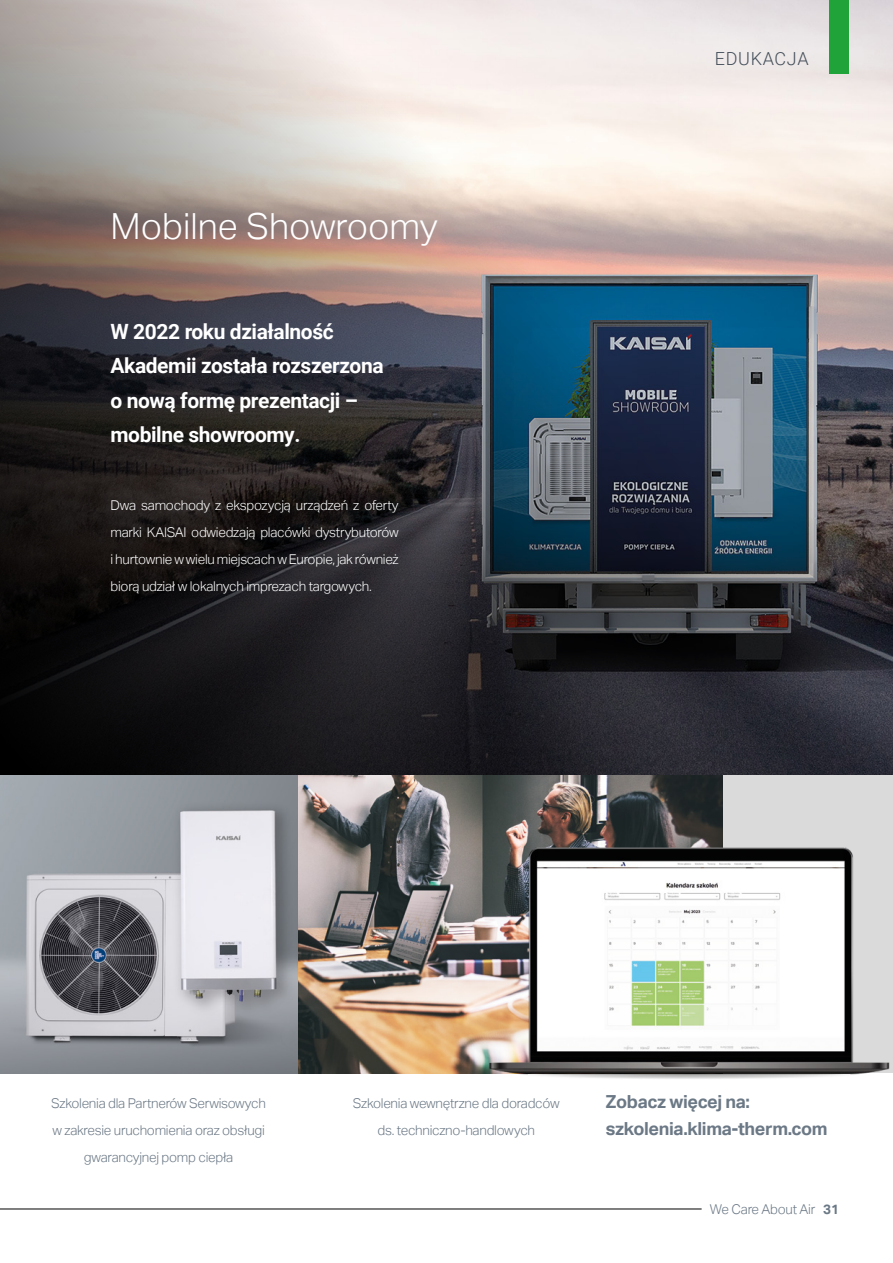
<style>
.page{position:relative;width:893px;height:1263px;background:#fff}
.page>*{position:absolute;margin:0;border:0;box-sizing:border-box;transform-origin:0 0}
.t1{font:300 36px "Aktiv Grotesk";color:#fff}
.t2{font:700 21px/34.5px "Roboto";letter-spacing:-.02em;color:#fff}
.t3{font:700 18px/27px "Aktiv Grotesk";letter-spacing:-.02em;color:#6b7885}
.t4{font:300 18px "Roboto";letter-spacing:.035em;color:#454f5a}
.t5{font:300 13.5px/27px "Aktiv Grotesk";letter-spacing:-.02em;color:#fff;text-align:justify}
.t6{font:300 13.5px/27px "Aktiv Grotesk";letter-spacing:-.02em;color:#6b7885;text-align:center}
.s1{font-weight:700}
</style>
<div class="page">
<img style="left:0;top:0;width:893px;height:775px">
<img style="left:298px;top:775px;width:142px;height:298px">
<img style="left:440px;top:765px;width:453px;height:314px">
<svg style="left:0;top:775px;width:298px;height:298px;background:#a1a3a9"></svg>
<div style="left:829px;top:0;width:20px;height:74px;background:#20a338"></div>
<hr style="left:0;top:1209px;width:702px;height:1px;background:#000">
<h1 class="t1" style="left:111px;top:206px;width:329px">Mobilne Showroomy</h1>
<h2 class="t2" style="left:111px;top:313px;width:275px">W 2022 roku działalność<br>Akademii została rozszerzona o nową formę prezentacji – mobilne showroomy.</h2>
<p class="t5" style="left:111px;top:492px;width:290px">Dwa samochody z ekspozycją urządzeń z oferty marki KAISAI odwiedzają placówki dystrybutorów i hurtownie w wielu miejscach w Europie, jak również biorą udział w lokalnych imprezach targowych.</p>
<h3 class="t4" style="left:715px;top:46px;width:95px">EDUKACJA</h3>
<p class="t6" style="left:51px;top:1090px;width:216px">Szkolenia dla Partnerów Serwisowych w zakresie uruchomienia oraz obsługi gwarancyjnej pomp ciepła</p>
<h3 class="t3" style="left:606px;top:1088px;width:223px">Zobacz więcej na: szkolenia.klima-therm.com</h3>
<p class="t6" style="left:353px;top:1090px;width:208px">Szkolenia wewnętrzne dla doradców ds. techniczno-handlowych</p>
<p class="t6" style="left:710px;top:1195px;width:130px">We Care About Air <span class="s1">31</span></p>
</div>
